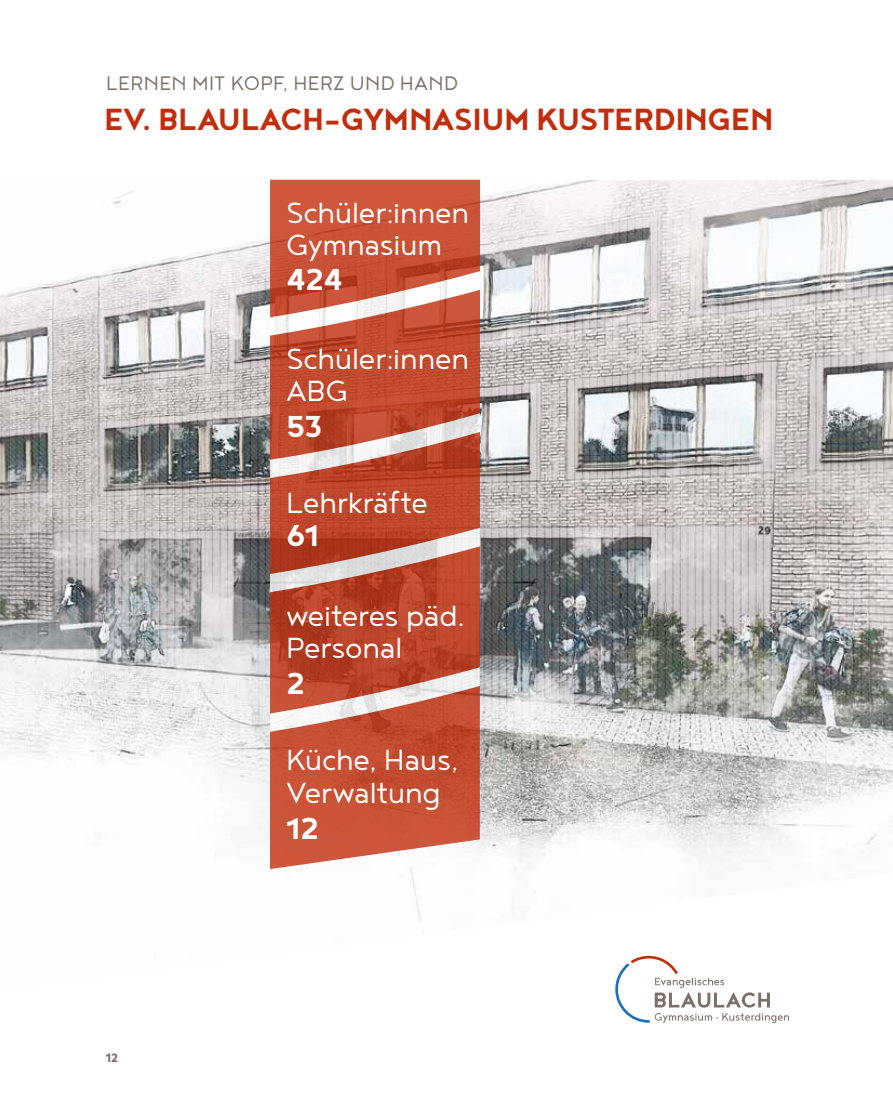
<style>
.page{position:relative;width:893px;height:1106px;background:#fff}
.page>*{position:absolute;margin:0;border:0;box-sizing:border-box;transform-origin:0 0}
.t1{font:700 37.5px "Noyh";letter-spacing:-.01em;color:#c22e0c}
.t2{font:700 37.05px "Noyh";letter-spacing:-.01em;color:#fff}
.t3{font:300 35.7px/32.1px "Noyh";letter-spacing:-.015em;color:#fff}
.t4{font:300 24px "Noyh";letter-spacing:.015em;color:#7d6f6a}
.t5{font:700 12.75px "Hind Vadodara";color:#7d6f6a}
</style>
<div class="page">
<img style="left:0;top:180px;width:893px;height:741px">
<svg style="left:270px;top:759px;width:210px;height:110px;background:#cf6850"></svg>
<svg style="left:270px;top:180px;width:210px;height:114px;background:#ca583e"></svg>
<svg style="left:270px;top:620px;width:210px;height:139px;background:#c35d46"></svg>
<svg style="left:270px;top:294px;width:210px;height:326px;background:#c35f48"></svg>
<svg style="left:615px;top:955px;width:174px;height:68px"></svg>
<p class="t4" style="left:106px;top:70px;width:353px">LERNEN MIT KOPF, HERZ UND HAND</p>
<p class="t1" style="left:104px;top:98px;width:671px">EV. BLAULACH-GYMNASIUM KUSTERDINGEN</p>
<p class="t3" style="left:286px;top:195px;width:185px">Schüler:innen<br>Gymnasium</p>
<p class="t2" style="left:286px;top:258px;width:58px">424</p>
<p class="t3" style="left:286px;top:342px;width:185px">Schüler:innen<br>ABG</p>
<p class="t2" style="left:286px;top:405px;width:38px">53</p>
<p class="t3" style="left:286px;top:486px;width:143px">Lehrkräfte</p>
<p class="t2" style="left:286px;top:514px;width:34px">61</p>
<p class="t3" style="left:286px;top:598px;width:181px;line-height:32.8px">weiteres päd.<br>Personal</p>
<p class="t2" style="left:286px;top:662px;width:21px">2</p>
<p class="t5" style="left:106px;top:1048px;width:13px">12</p>
<p class="t3" style="left:286px;top:742px;width:174px;line-height:32.8px">Küche, Haus,<br>Verwaltung</p>
<p class="t2" style="left:286px;top:806px;width:35px">12</p>
</div>
